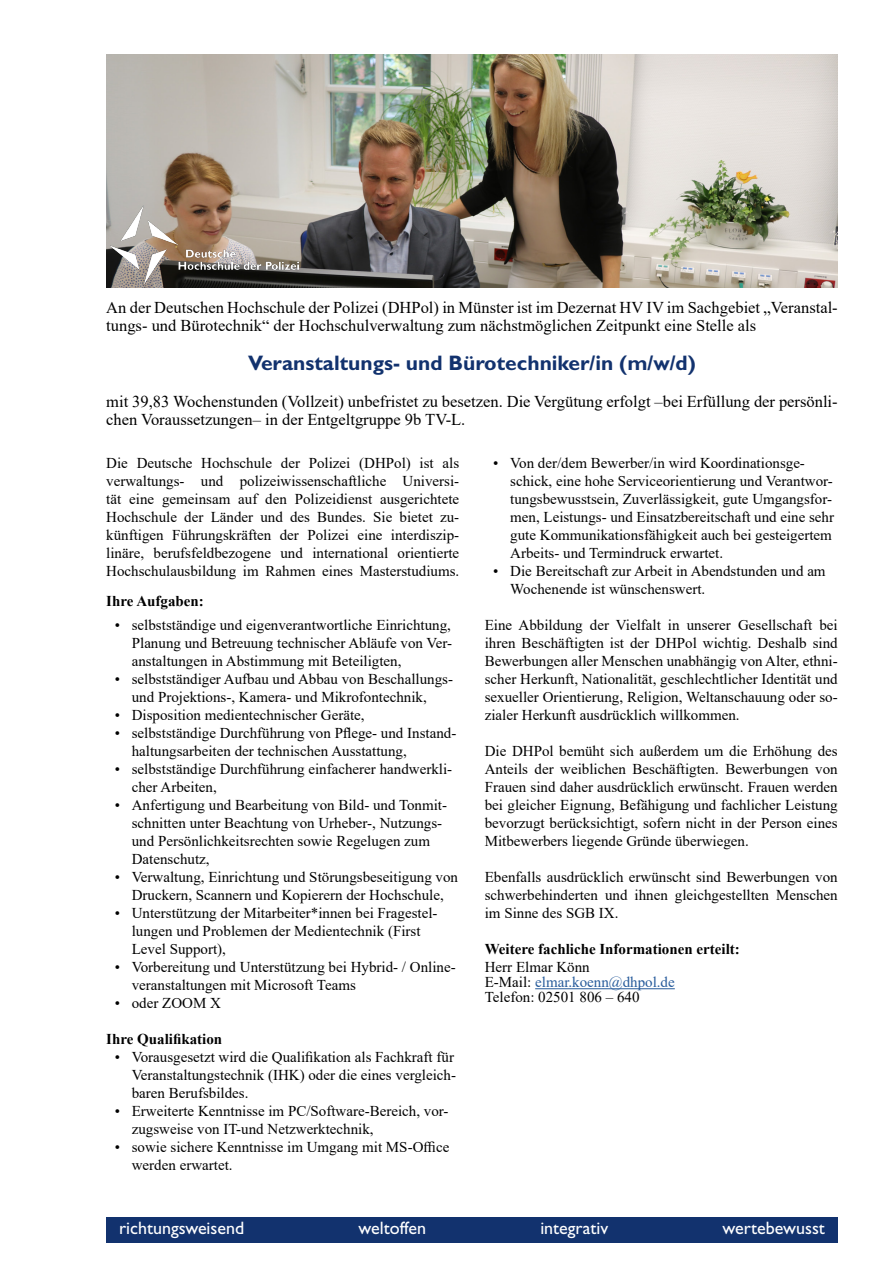
<style>
.page{position:relative;width:893px;height:1263px;background:#fff}
.page>*{position:absolute;margin:0;border:0;box-sizing:border-box;transform-origin:0 0}
.t1{font:700 21px "Gill Sans Std";color:#12326e}
.t2{font:18px "Gill Sans Std";color:#fff}
.t3{font:16.5px/18px "Times New Roman";color:#000}
.t4{font:15px/18px "Times New Roman";color:#000}
.t5{font:700 15px "Times New Roman";color:#000}
.s1{color:#275b9b}
</style>
<div class="page">
<img style="left:106px;top:54px;width:732px;height:233px">
<hr style="left:535px;top:988px;width:140px;height:1px;background:#275b9b">
<div style="left:106px;top:1217px;width:732px;height:25px;background:#12326e"></div>
<img style="left:111px;top:205px;width:188px;height:78px">
<p class="t3" style="left:106px;top:298px;width:733px">An der Deutschen Hochschule der Polizei (DHPol) in Münster ist im Dezernat HV IV im Sachgebiet „Veranstal&shy;tungs- und Bürotechnik“ der Hochschulverwaltung zum nächstmöglichen Zeitpunkt eine Stelle als</p>
<h1 class="t1" style="left:248px;top:351px;width:449px">Veranstaltungs- und Bürotechniker/in (m/w/d)</h1>
<p class="t3" style="left:106px;top:392px;width:733px">mit 39,83 Wochenstunden (Vollzeit) unbefristet zu besetzen. Die Vergütung erfolgt –bei Erfüllung der persönli&shy;chen Voraussetzungen– in der Entgeltgruppe 9b TV-L.</p>
<p class="t4" style="left:106px;top:454px;width:354px;text-align:justify">Die Deutsche Hochschule der Polizei (DHPol) ist als verwaltungs- und polizeiwissenschaftliche Universi&shy;tät eine gemeinsam auf den Polizeidienst ausgerichtete Hochschule der Länder und des Bundes. Sie bietet zu&shy;künftigen Führungskräften der Polizei eine interdiszip&shy;linäre, berufsfeldbezogene und international orientierte Hochschulausbildung im Rahmen eines Masterstudiums.</p>
<p class="t5" style="left:106px;top:590px;width:99px">Ihre Aufgaben:</p>
<p class="t4" style="left:132px;top:616px;width:322px;text-align:justify;text-indent:-17px">• selbstständige und eigenverantwortliche Einrichtung, Planung und Betreuung technischer Abläufe von Ver&shy;anstaltungen in Abstimmung mit Beteiligten,</p>
<p class="t4" style="left:132px;top:670px;width:323px;text-indent:-17px">• selbstständiger Aufbau und Abbau von Beschallungs&shy;und Projektions-, Kamera- und Mikrofontechnik,</p>
<p class="t4" style="left:115px;top:706px;width:251px">• Disposition medientechnischer Geräte,</p>
<p class="t4" style="left:132px;top:724px;width:326px;text-indent:-17px">• selbstständige Durchführung von Pflege- und Instand&shy;haltungsarbeiten der technischen Ausstattung,</p>
<p class="t4" style="left:132px;top:760px;width:322px;text-indent:-17px">• selbstständige Durchführung einfacherer handwerkli&shy;cher Arbeiten,</p>
<p class="t4" style="left:132px;top:796px;width:317px;text-indent:-17px">• Anfertigung und Bearbeitung von Bild- und Tonmit&shy;schnitten unter Beachtung von Urheber-, Nutzungs&shy;und Persönlichkeitsrechten sowie Regelugen zum Datenschutz,</p>
<p class="t4" style="left:115px;top:868px;width:345px;text-align:center">• Verwaltung, Einrichtung und Störungsbeseitigung von<br>Druckern, Scannern und Kopierern der Hochschule,</p>
<p class="t4" style="left:132px;top:904px;width:307px;text-indent:-17px">• Unterstützung der Mitarbeiter*innen bei Fragestel&shy;lungen und Problemen der Medientechnik (First<br>Level Support),</p>
<p class="t4" style="left:132px;top:958px;width:325px;text-indent:-17px">• Vorbereitung und Unterstützung bei Hybrid- / Online&shy;veranstaltungen mit Microsoft Teams</p>
<p class="t4" style="left:115px;top:994px;width:108px">• oder ZOOM X</p>
<p class="t5" style="left:106px;top:1028px;width:118px">Ihre Qualifikation</p>
<p class="t4" style="left:132px;top:1048px;width:326px;text-indent:-17px">• Vorausgesetzt wird die Qualifikation als Fachkraft für<br>Veranstaltungstechnik (IHK) oder die eines vergleich&shy;baren Berufsbildes.</p>
<p class="t4" style="left:132px;top:1102px;width:318px;text-indent:-17px">• Erweiterte Kenntnisse im PC/Software-Bereich, vor&shy;zugsweise von IT-und Netzwerktechnik,</p>
<p class="t4" style="left:132px;top:1138px;width:319px;text-indent:-17px">• sowie sichere Kenntnisse im Umgang mit MS-Office werden erwartet.</p>
<p class="t4" style="left:510px;top:454px;width:325px;text-indent:-17px">• Von der/dem Bewerber/in wird Koordinationsge&shy;schick, eine hohe Serviceorientierung und Verantwor&shy;tungsbewusstsein, Zuverlässigkeit, gute Umgangsfor&shy;men, Leistungs- und Einsatzbereitschaft und eine sehr gute Kommunikationsfähigkeit auch bei gesteigertem Arbeits- und Termindruck erwartet.</p>
<p class="t4" style="left:510px;top:562px;width:317px;text-indent:-17px">• Die Bereitschaft zur Arbeit in Abendstunden und am<br>Wochenende ist wünschenswert.</p>
<p class="t4" style="left:485px;top:616px;width:354px;text-align:justify">Eine Abbildung der Vielfalt in unserer Gesellschaft bei ihren Beschäftigten ist der DHPol wichtig. Deshalb sind Bewerbungen aller Menschen unabhängig von Alter, ethni&shy;scher Herkunft, Nationalität, geschlechtlicher Identität und sexueller Orientierung, Religion, Weltanschauung oder so&shy;zialer Herkunft ausdrücklich willkommen.</p>
<p class="t4" style="left:485px;top:742px;width:354px;text-align:justify">Die DHPol bemüht sich außerdem um die Erhöhung des Anteils der weiblichen Beschäftigten. Bewerbungen von Frauen sind daher ausdrücklich erwünscht. Frauen werden bei gleicher Eignung, Befähigung und fachlicher Leistung bevorzugt berücksichtigt, sofern nicht in der Person eines Mitbewerbers liegende Gründe überwiegen.</p>
<p class="t4" style="left:485px;top:868px;width:354px;text-align:justify">Ebenfalls ausdrücklich erwünscht sind Bewerbungen von schwerbehinderten und ihnen gleichgestellten Menschen im Sinne des SGB IX.</p>
<p class="t5" style="left:485px;top:938px;width:257px">Weitere fachliche Informationen erteilt:</p>
<p class="t4" style="left:485px;top:959px;width:192px;line-height:15px">Herr Elmar Könn<br>E-Mail: <span class="s1">elmar.koenn@dhpol.de<br></span>Telefon: 02501 806 – 640</p>
<p class="t2" style="left:119px;top:1217px;width:127px">richtungsweisend</p>
<p class="t2" style="left:359px;top:1217px;width:69px">weltoffen</p>
<p class="t2" style="left:540px;top:1217px;width:69px">integrativ</p>
<p class="t2" style="left:722px;top:1217px;width:104px">wertebewusst</p>
</div>
